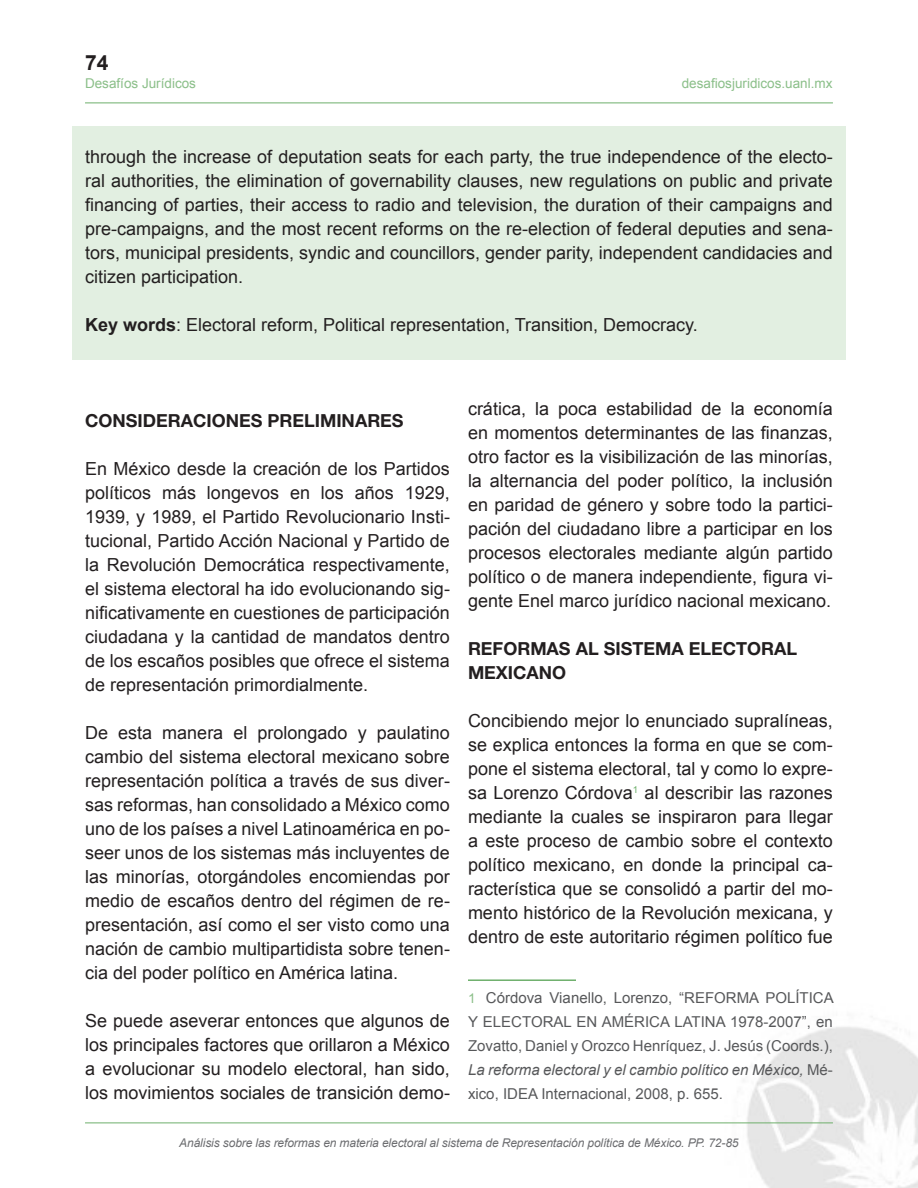
<style>
.page{position:relative;width:918px;height:1188px;background:#fff}
.page>*{position:absolute;margin:0;border:0;box-sizing:border-box;transform-origin:0 0}
.t1{font:700 21px "Arial";color:#231f20}
.DJ_-_Texto_Artículos{font:18px/24px "Arial";color:#231f20;text-align:justify}
.DJ_-_Título_seccione{font:700 18px/24px "Helvetica Neue LT Std";color:#231f20}
.DJ_-_Notas_al_pie_de{font:15px/24px "Arial";color:#57585a;text-align:justify}
.t2{font:13.5px "Arial";color:#8bbf89}
.DJ_-_Título_y_Autor{font:italic 12px "Arial";letter-spacing:-.01em;color:#6c6d70}
.s1{font-weight:700}
.s2{font-size:13.5px;color:#8bbf89}
.s3{font-style:italic}
</style>
<div class="page">
<img style="left:650px;top:1027px;width:268px;height:161px">
<hr style="left:85px;top:1123px;width:748px;height:1px;background:#6eaf6b">
<hr style="left:85px;top:103px;width:748px;height:1px;background:#6eaf6b">
<div style="left:72px;top:127px;width:774px;height:233px;background:#e2efe1"></div>
<hr style="left:468px;top:979px;width:108px;height:2px;background:#6eaf6b">
<p class="t1" style="left:85px;top:49px;width:25px">74</p>
<p class="t2" style="left:85px;top:75px;width:113px">Desafíos Jurídicos</p>
<p class="t2" style="left:682px;top:75px;width:152px">desafiosjuridicos.uanl.mx</p>
<p class="DJ_-_Texto_Artículos" style="left:85px;top:144px;width:749px">through the increase of deputation seats for each party, the true independence of the electo&shy;ral authorities, the elimination of governability clauses, new regulations on public and private financing of parties, their access to radio and television, the duration of their campaigns and pre-campaigns, and the most recent reforms on the re-election of federal deputies and sena&shy;tors, municipal presidents, syndic and councillors, gender parity, independent candidacies and citizen participation.</p>
<p class="DJ_-_Texto_Artículos" style="left:85px;top:312px;width:614px"><span class="s1">Key words</span>: Electoral reform, Political representation, Transition, Democracy.</p>
<p class="DJ_-_Texto_Artículos" style="left:468px;top:396px;width:366px">crática, la poca estabilidad de la economía en momentos determinantes de las finanzas, otro factor es la visibilización de las minorías, la alternancia del poder político, la inclusión en paridad de género y sobre todo la partici&shy;pación del ciudadano libre a participar en los procesos electorales mediante algún partido político o de manera independiente, figura vi&shy;gente Enel marco jurídico nacional mexicano.</p>
<p class="DJ_-_Título_seccione" style="left:468px;top:636px;width:331px">REFORMAS AL SISTEMA ELECTORAL<br>MEXICANO</p>
<p class="DJ_-_Texto_Artículos" style="left:468px;top:708px;width:366px">Concibiendo mejor lo enunciado supralíneas, se explica entonces la forma en que se com&shy;pone el sistema electoral, tal y como lo expre&shy;sa Lorenzo Córdova<sup>1</sup> al describir las razones mediante la cuales se inspiraron para llegar a este proceso de cambio sobre el contexto político mexicano, en donde la principal ca&shy;racterística que se consolidó a partir del mo&shy;mento histórico de la Revolución mexicana, y dentro de este autoritario régimen político fue</p>
<p class="DJ_-_Título_seccione" style="left:85px;top:408px;width:320px">CONSIDERACIONES PRELIMINARES</p>
<p class="DJ_-_Texto_Artículos" style="left:85px;top:456px;width:366px">En México desde la creación de los Partidos políticos más longevos en los años 1929, 1939, y 1989, el Partido Revolucionario Insti&shy;tucional, Partido Acción Nacional y Partido de la Revolución Democrática respectivamente, el sistema electoral ha ido evolucionando sig&shy;nificativamente en cuestiones de participación ciudadana y la cantidad de mandatos dentro de los escaños posibles que ofrece el sistema de representación primordialmente.</p>
<p class="DJ_-_Texto_Artículos" style="left:85px;top:720px;width:366px">De esta manera el prolongado y paulatino cambio del sistema electoral mexicano sobre representación política a través de sus diver&shy;sas reformas, han consolidado a México como uno de los países a nivel Latinoamérica en po&shy;seer unos de los sistemas más incluyentes de las minorías, otorgándoles encomiendas por medio de escaños dentro del régimen de re&shy;presentación, así como el ser visto como una nación de cambio multipartidista sobre tenen&shy;cia del poder político en América latina.</p>
<p class="DJ_-_Texto_Artículos" style="left:85px;top:1008px;width:366px">Se puede aseverar entonces que algunos de los principales factores que orillaron a México a evolucionar su modelo electoral, han sido, los movimientos sociales de transición demo-</p>
<p class="DJ_-_Notas_al_pie_de" style="left:468px;top:985px;width:367px"><span class="s2">1</span> Córdova Vianello, Lorenzo, “REFORMA POLÍTICA Y ELECTORAL EN AMÉRICA LATINA 1978-2007”, en Zovatto, Daniel y Orozco Henríquez, J. Jesús (Coords.), <span class="s3">La reforma electoral y el cambio político en México,</span> Mé&shy;xico, IDEA Internacional, 2008, p. 655.</p>
<p class="DJ_-_Título_y_Autor" style="left:179px;top:1135px;width:561px">Análisis sobre las reformas en materia electoral al sistema de Representación política de México. PP. 72-85</p>
</div>
